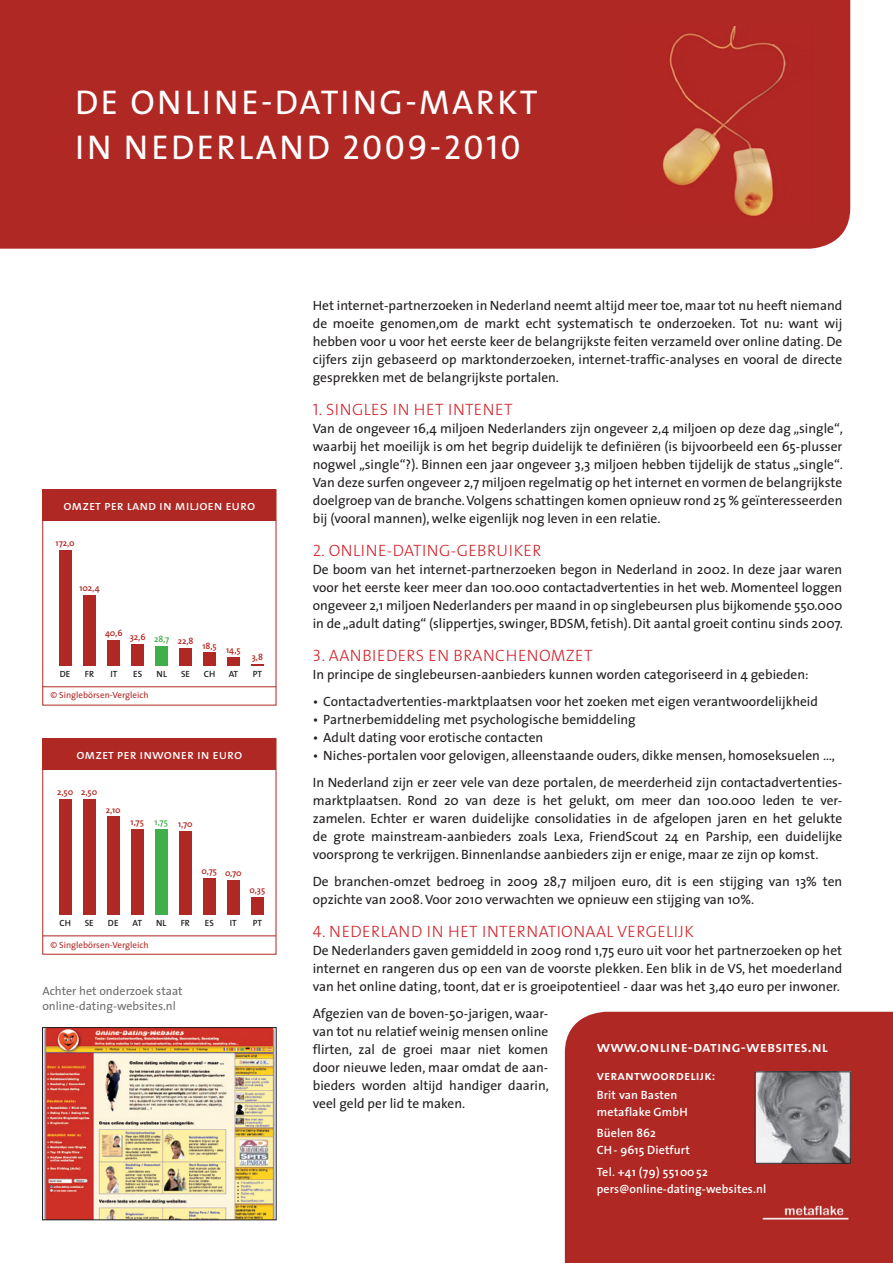
<style>
.page{position:relative;width:893px;height:1263px;background:#fff}
.page>*{position:absolute;margin:0;border:0;box-sizing:border-box;transform-origin:0 0}
.t1{font:34.5px/45px "The Sans Caps";letter-spacing:.07em;color:#fff}
.t2{font:16.5px "The Sans Light Caps";letter-spacing:.025em;color:#d1232a}
.t3{font:15.45px "The Sans Semi Bold Caps";letter-spacing:.01em;color:#fff}
.t4{font:13.5px/18px "The Sans";color:#231f20;text-align:justify}
.t5{font:13.5px "The Sans Caps";color:#fff}
.t6{font:13.5px "The Sans Semi Bold Caps";letter-spacing:.01em;color:#fff}
.t7{font:600 12px/17px "The Sans";letter-spacing:.01em;color:#fff}
.t8{font:12px/15px "The Sans";color:#6c6d70}
.t9{font:600 9px "The Sans";color:#b02823}
.t10{font:9px "The Sans";color:#b02823}
.t11{font:600 9px "The Sans";color:#231f20}
.t12{font:600 9px "The Sans";color:#40ae49}
</style>
<div class="page">
<div style="left:0;top:0;width:850px;height:249px;background:#b02823"></div>
<img style="left:618px;top:26px;width:194px;height:199px">
<div style="left:565px;top:1012px;width:328px;height:251px;background:#b02823"></div>
<img style="left:757px;top:1073px;width:91px;height:88px">
<div style="left:755px;top:1071px;width:95px;height:92px;border:1px solid #231f20"></div>
<img style="left:760px;top:1203px;width:90px;height:17px">
<img style="left:44px;top:1029px;width:230px;height:189px">
<div style="left:42px;top:1027px;width:234px;height:193px;border:1px solid #231f20"></div>
<hr style="left:43px;top:686px;width:233px;height:1px;background:#b02823">
<div style="left:43px;top:489px;width:233px;height:31px;background:#b02823"></div>
<div style="left:42px;top:489px;width:234px;height:216px;border:1px solid #b02823"></div>
<div style="left:59px;top:550px;width:13px;height:116px;background:#b02823"></div>
<div style="left:83px;top:595px;width:13px;height:71px;background:#b02823"></div>
<div style="left:107px;top:640px;width:13px;height:26px;background:#b02823"></div>
<div style="left:131px;top:644px;width:13px;height:22px;background:#b02823"></div>
<div style="left:155px;top:646px;width:13px;height:20px;background:#40ae49"></div>
<div style="left:179px;top:648px;width:13px;height:18px;background:#b02823"></div>
<div style="left:203px;top:653px;width:13px;height:13px;background:#b02823"></div>
<div style="left:227px;top:657px;width:13px;height:9px;background:#b02823"></div>
<svg style="left:251px;top:664px;width:13px;height:2px"></svg>
<hr style="left:43px;top:935px;width:233px;height:1px;background:#b02823">
<div style="left:43px;top:738px;width:233px;height:31px;background:#b02823"></div>
<div style="left:42px;top:738px;width:234px;height:216px;border:1px solid #b02823"></div>
<div style="left:59px;top:799px;width:13px;height:116px;background:#b02823"></div>
<div style="left:83px;top:799px;width:13px;height:116px;background:#b02823"></div>
<div style="left:107px;top:816px;width:13px;height:99px;background:#b02823"></div>
<div style="left:131px;top:829px;width:13px;height:86px;background:#b02823"></div>
<div style="left:155px;top:829px;width:13px;height:86px;background:#40ae49"></div>
<div style="left:179px;top:831px;width:13px;height:84px;background:#b02823"></div>
<div style="left:203px;top:878px;width:13px;height:37px;background:#b02823"></div>
<div style="left:227px;top:880px;width:13px;height:35px;background:#b02823"></div>
<div style="left:251px;top:897px;width:13px;height:18px;background:#b02823"></div>
<h1 class="t1" style="left:75px;top:79px;width:463px">de online-dating-MARKT<br>IN nederland 2009-2010</h1>
<p class="t5" style="left:64px;top:494px;width:193px">omzet per land in miljoen euro</p>
<p class="t9" style="left:56px;top:535px;width:21px">172,0</p>
<p class="t9" style="left:79px;top:581px;width:22px">102,4</p>
<p class="t9" style="left:105px;top:625px;width:19px">40,6</p>
<p class="t9" style="left:130px;top:629px;width:17px">32,6</p>
<p class="t12" style="left:154px;top:632px;width:17px">28,7</p>
<p class="t9" style="left:178px;top:634px;width:17px">22,8</p>
<p class="t9" style="left:202px;top:638px;width:16px">18,5</p>
<p class="t9" style="left:226px;top:642px;width:16px">14,5</p>
<p class="t9" style="left:252px;top:650px;width:13px">3,8</p>
<p class="t11" style="left:60px;top:666px;width:12px">DE</p>
<p class="t11" style="left:85px;top:666px;width:11px">FR</p>
<p class="t11" style="left:110px;top:666px;width:8px">IT</p>
<p class="t11" style="left:133px;top:666px;width:11px">ES</p>
<p class="t11" style="left:157px;top:666px;width:12px">NL</p>
<p class="t11" style="left:181px;top:666px;width:11px">SE</p>
<p class="t11" style="left:204px;top:666px;width:13px">CH</p>
<p class="t11" style="left:229px;top:666px;width:11px">AT</p>
<p class="t11" style="left:253px;top:666px;width:11px">PT</p>
<p class="t10" style="left:50px;top:688px;width:100px">© Singlebörsen-Vergleich</p>
<p class="t5" style="left:76px;top:743px;width:167px">omzet per inwoner in euro</p>
<p class="t9" style="left:57px;top:785px;width:42px">2,50 2,50</p>
<p class="t9" style="left:106px;top:803px;width:16px">2,10</p>
<p class="t9" style="left:131px;top:814px;width:15px">1,75</p>
<p class="t12" style="left:155px;top:814px;width:15px">1,75</p>
<p class="t9" style="left:178px;top:816px;width:16px">1,70</p>
<p class="t9" style="left:202px;top:863px;width:17px">0,75</p>
<p class="t9" style="left:225px;top:865px;width:18px">0,70</p>
<p class="t11" style="left:59px;top:915px;width:13px">CH</p>
<p class="t11" style="left:85px;top:915px;width:11px">SE</p>
<p class="t11" style="left:108px;top:915px;width:12px">DE</p>
<p class="t11" style="left:132px;top:915px;width:11px">AT</p>
<p class="t11" style="left:156px;top:915px;width:12px">NL</p>
<p class="t11" style="left:181px;top:915px;width:11px">FR</p>
<p class="t11" style="left:205px;top:915px;width:11px">ES</p>
<p class="t11" style="left:230px;top:915px;width:8px">IT</p>
<p class="t9" style="left:250px;top:882px;width:17px">0,35</p>
<p class="t11" style="left:253px;top:915px;width:11px">PT</p>
<p class="t10" style="left:50px;top:937px;width:100px">© Singlebörsen-Vergleich</p>
<p class="t8" style="left:42px;top:983px;width:142px">Achter het onderzoek staat online-dating-websites.nl</p>
<p class="t4" style="left:313px;top:296px;width:531px">Het internet-partnerzoeken in Nederland neemt altijd meer toe, maar tot nu heeft niemand de moeite genomen,om de markt echt systematisch te onderzoeken. Tot nu: want wij hebben voor u voor het eerste keer de belangrijkste feiten verzameld over online dating. De cijfers zijn gebaseerd op marktonderzoeken, internet-traffic-analyses en vooral de directe gesprekken met de belangrijkste portalen.</p>
<p class="t2" style="left:313px;top:395px;width:201px">1. SINGLES IN HET INTENET</p>
<p class="t4" style="left:313px;top:419px;width:532px">Van de ongeveer 16,4 miljoen Nederlanders zijn ongeveer 2,4 miljoen op deze dag „single“, waarbij het moeilijk is om het begrip duidelijk te definiëren (is bijvoorbeeld een 65-plusser nogwel „single“?). Binnen een jaar ongeveer 3,3 miljoen hebben tijdelijk de status „single“.<br>Van deze surfen ongeveer 2,7 miljoen regelmatig op het internet en vormen de belangrijkste doelgroep van de branche. Volgens schattingen komen opnieuw rond 25 % geïnteresseerden bij (vooral mannen), welke eigenlijk nog leven in een relatie.</p>
<p class="t2" style="left:313px;top:536px;width:230px">2. ONLINE-DATING-GEBRUIKER</p>
<p class="t4" style="left:313px;top:560px;width:532px">De boom van het internet-partnerzoeken begon in Nederland in 2002. In deze jaar waren voor het eerste keer meer dan 100.000 contactadvertenties in het web. Momenteel loggen ongeveer 2,1 miljoen Nederlanders per maand in op singlebeursen plus bijkomende 550.000 in de „adult dating“ (slippertjes, swinger, BDSM, fetish). Dit aantal groeit continu sinds 2007.</p>
<p class="t2" style="left:313px;top:641px;width:281px">3. AANBIEDERS EN BRANCHENOMZET</p>
<p class="t4" style="left:313px;top:665px;width:497px">In principe de singlebeursen-aanbieders kunnen worden categoriseerd in 4 gebieden:</p>
<p class="t4" style="left:313px;top:692px;width:507px">• Contactadvertenties-marktplaatsen voor het zoeken met eigen verantwoordelijkheid</p>
<p class="t4" style="left:313px;top:710px;width:324px">• Partnerbemiddeling met psychologische bemiddeling</p>
<p class="t4" style="left:313px;top:728px;width:232px">• Adult dating voor erotische contacten</p>
<p class="t4" style="left:313px;top:741px;width:531px;line-height:27px">• Niches-portalen voor gelovigen, alleenstaande ouders, dikke mensen, homoseksuelen …,<br>In Nederland zijn er zeer vele van deze portalen, de meerderheid zijn contactadvertenties-</p>
<p class="t4" style="left:313px;top:791px;width:531px">marktplaatsen. Rond 20 van deze is het gelukt, om meer dan 100.000 leden te ver&shy;zamelen. Echter er waren duidelijke consolidaties in de afgelopen jaren en het gelukte de grote mainstream-aanbieders zoals Lexa, FriendScout 24 en Parship, een duidelijke voorsprong te verkrijgen. Binnenlandse aanbieders zijn er enige, maar ze zijn op komst.</p>
<p class="t4" style="left:313px;top:872px;width:531px">De branchen-omzet bedroeg in 2009 28,7 miljoen euro, dit is een stijging van 13% ten opzichte van 2008. Voor 2010 verwachten we opnieuw een stijging van 10%.</p>
<p class="t2" style="left:313px;top:917px;width:383px">4. N EDERLAND IN HET INTERNATIONAAL VERGELIJK</p>
<p class="t4" style="left:313px;top:941px;width:531px">De Nederlanders gaven gemiddeld in 2009 rond 1,75 euro uit voor het partnerzoeken op het internet en rangeren dus op een van de voorste plekken. Een blik in de VS, het moederland van het online dating, toont, dat er is groeipotentieel - daar was het 3,40 euro per inwoner.</p>
<p class="t4" style="left:313px;top:1004px;width:238px">Afgezien van de boven-50-jarigen, waar&shy;van tot nu relatief weinig mensen online flirten, zal de groei maar niet komen door nieuwe leden, maar omdat de aan&shy;bieders worden altijd handiger daarin, veel geld per lid te maken.</p>
<p class="t3" style="left:597px;top:1034px;width:233px">www.online-dating-websites.nl</p>
<p class="t6" style="left:597px;top:1064px;width:120px">verantwoordelijk:</p>
<p class="t7" style="left:597px;top:1086px;width:92px">Brit van Basten metaflake GmbH</p>
<p class="t7" style="left:597px;top:1124px;width:95px">Büelen 862<br>CH- 9615 Dietfurt</p>
<p class="t7" style="left:597px;top:1163px;width:171px">Tel. +41 (79) 5510052 pers@online-dating-websites.nl</p>
</div>
